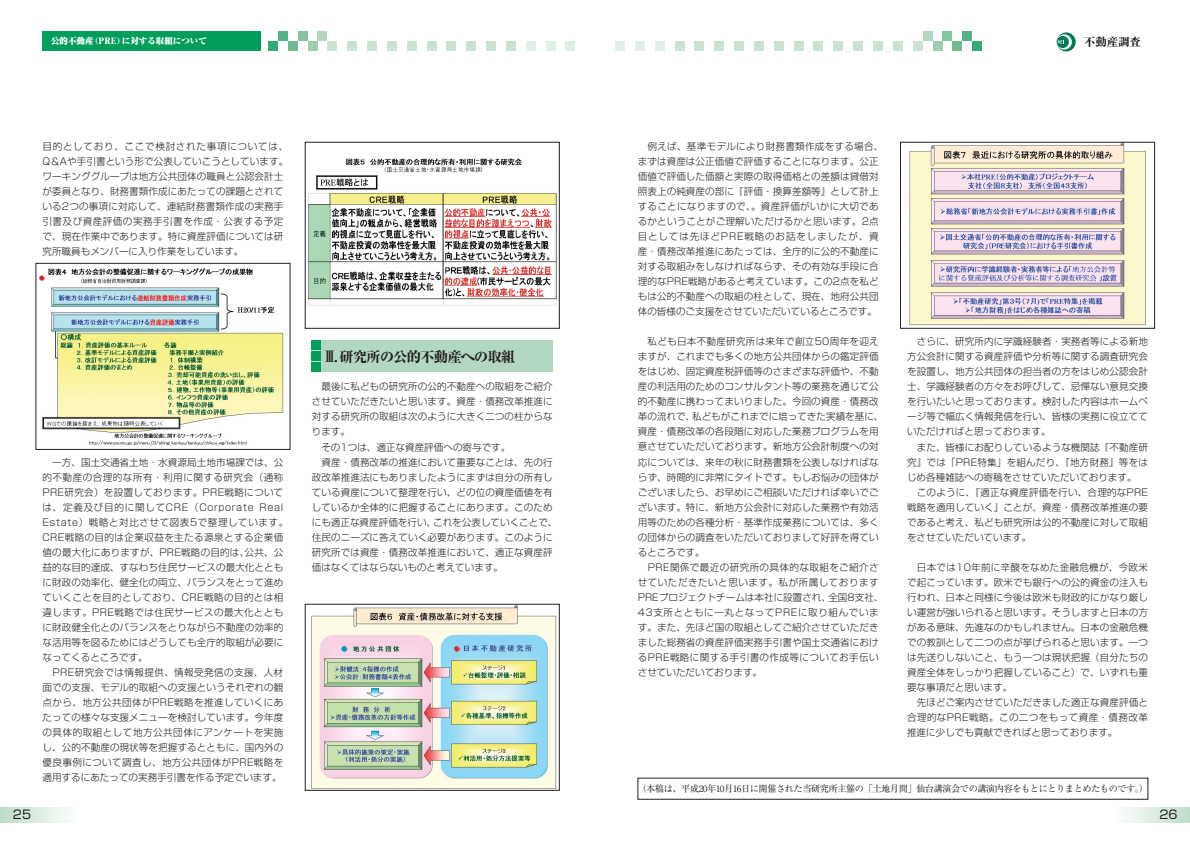
<style>
.page{position:relative;width:1190px;height:841px;background:#fff}
.page>*{position:absolute;margin:0;border:0;box-sizing:border-box;transform-origin:0 0}
.t1{font:800 14.2px "Ryumin";letter-spacing:-.05em;color:#231f20}
.t2{font:12px "Shin Go";color:#231f20}
.t3{font:800 11.3px "Ryumin";color:#231f20}
.t4{font:300 9.6px/15px "Shin Go";letter-spacing:.005em;color:#231f20;text-align:justify}
.t5{font:300 9.6px/15px "Shin Go";letter-spacing:.03em;color:#231f20}
.t6{font:300 9.6px/15px "Shin Go";letter-spacing:.04em;color:#231f20}
.t7{font:9.2px "Ryumin";letter-spacing:-.05em;color:#231f20}
.t8{font:900 8.5px "Ryumin";color:#fff}
</style>
<div class="page">
<svg style="left:1126px;top:808px;width:64px;height:14px"></svg>
<svg style="left:0;top:808px;width:66px;height:14px"></svg>
<img style="left:40px;top:268px;width:244px;height:178px">
<div style="left:35px;top:263px;width:256px;height:187px;border:1px solid #231f20"></div>
<img style="left:308px;top:158px;width:249px;height:148px">
<div style="left:305px;top:142px;width:255px;height:187px;border:1px solid #231f20"></div>
<img style="left:311px;top:606px;width:246px;height:183px">
<div style="left:305px;top:604px;width:255px;height:187px;border:1px solid #231f20"></div>
<img style="left:909px;top:144px;width:237px;height:182px">
<div style="left:900px;top:142px;width:255px;height:187px;border:1px solid #231f20"></div>
<div style="left:312px;top:340px;width:241px;height:31px;background:#b3d8c2"></div>
<div style="left:312px;top:340px;width:9px;height:9px;background:#009d5b"></div>
<div style="left:312px;top:351px;width:9px;height:9px;background:#009d5b"></div>
<div style="left:312px;top:362px;width:9px;height:9px;background:#009d5b"></div>
<div style="left:43px;top:31px;width:218px;height:20px;background:#009d5b"></div>
<div style="left:347px;top:41px;width:10px;height:10px;background:#cbe3d3"></div>
<svg style="left:1057px;top:32px;width:19px;height:19px"></svg>
<svg style="left:1057px;top:34px;width:15px;height:16px"></svg>
<div style="left:1057px;top:36px;width:12px;height:12px;background:#007959;border-radius:50%"></div>
<svg style="left:1058px;top:41px;width:6px;height:3px"></svg>
<div style="left:268px;top:41px;width:10px;height:10px;background:#34ab77"></div>
<div style="left:278px;top:31px;width:10px;height:10px;background:#54b384"></div>
<div style="left:288px;top:41px;width:10px;height:10px;background:#70bb92"></div>
<div style="left:298px;top:31px;width:10px;height:10px;background:#86c4a1"></div>
<div style="left:308px;top:41px;width:9px;height:10px;background:#9dceb1"></div>
<div style="left:317px;top:31px;width:10px;height:10px;background:#b3d8c2"></div>
<div style="left:327px;top:41px;width:10px;height:10px;background:#cbe3d3"></div>
<div style="left:893px;top:41px;width:10px;height:10px;background:#cbe3d3"></div>
<div style="left:913px;top:41px;width:10px;height:10px;background:#cbe3d3"></div>
<div style="left:923px;top:31px;width:10px;height:10px;background:#b3d8c2"></div>
<div style="left:933px;top:41px;width:10px;height:10px;background:#9dceb1"></div>
<div style="left:943px;top:31px;width:9px;height:10px;background:#86c4a1"></div>
<div style="left:952px;top:41px;width:10px;height:10px;background:#70bb92"></div>
<div style="left:962px;top:31px;width:10px;height:10px;background:#54b384"></div>
<div style="left:972px;top:41px;width:10px;height:10px;background:#34ab77"></div>
<div style="left:367px;top:41px;width:10px;height:10px;background:#cbe3d3"></div>
<div style="left:387px;top:41px;width:10px;height:10px;background:#cbe3d3"></div>
<div style="left:407px;top:41px;width:10px;height:10px;background:#cbe3d3"></div>
<div style="left:427px;top:41px;width:10px;height:10px;background:#cbe3d3"></div>
<div style="left:446px;top:41px;width:10px;height:10px;background:#cbe3d3"></div>
<div style="left:466px;top:41px;width:10px;height:10px;background:#cbe3d3"></div>
<div style="left:486px;top:41px;width:10px;height:10px;background:#cbe3d3"></div>
<div style="left:506px;top:41px;width:10px;height:10px;background:#cbe3d3"></div>
<div style="left:526px;top:41px;width:10px;height:10px;background:#e2efe7"></div>
<div style="left:546px;top:41px;width:10px;height:10px;background:#e2efe7"></div>
<div style="left:566px;top:41px;width:9px;height:10px;background:#e2efe7"></div>
<div style="left:873px;top:41px;width:10px;height:10px;background:#cbe3d3"></div>
<div style="left:853px;top:41px;width:10px;height:10px;background:#cbe3d3"></div>
<div style="left:833px;top:41px;width:10px;height:10px;background:#cbe3d3"></div>
<div style="left:814px;top:41px;width:9px;height:10px;background:#cbe3d3"></div>
<div style="left:794px;top:41px;width:10px;height:10px;background:#cbe3d3"></div>
<div style="left:774px;top:41px;width:10px;height:10px;background:#cbe3d3"></div>
<div style="left:754px;top:41px;width:10px;height:10px;background:#cbe3d3"></div>
<div style="left:734px;top:41px;width:10px;height:10px;background:#cbe3d3"></div>
<div style="left:714px;top:41px;width:10px;height:10px;background:#cbe3d3"></div>
<div style="left:694px;top:41px;width:10px;height:10px;background:#cbe3d3"></div>
<div style="left:675px;top:41px;width:10px;height:10px;background:#cbe3d3"></div>
<div style="left:655px;top:41px;width:10px;height:10px;background:#e2efe7"></div>
<div style="left:635px;top:41px;width:10px;height:10px;background:#e2efe7"></div>
<div style="left:615px;top:41px;width:10px;height:10px;background:#e2efe7"></div>
<p class="t8" style="left:51px;top:38px;width:157px">公的不動産（PRE）に対する取組について</p>
<p class="t3" style="left:1084px;top:38px;width:58px">不動産調査</p>
<p class="t4" style="left:43px;top:140px;width:247px;text-align:left">目的としており、ここで検討された事項については、<br>Q＆Aや手引書という形で公表していこうとしています。ワーキンググループは地方公共団体の職員と公認会計士が委員となり、財務書類作成にあたっての課題とされている2つの事項に対応して、連結財務書類作成の実務手引書及び資産評価の実務手引書を作成・公表する予定で、現在作業中であります。特に資産評価については研究所職員もメンバーに入り作業をしています。</p>
<p class="t5" style="left:43px;top:456px;width:247px;text-indent:10px">一方、国土交通省土地・水資源局土地市場課では、公的不動産の合理的な所有・利用に関する研究会（通称<br>PRE研究会）を設置しております。PRE戦略については、定義及び目的に関してCRE（Corporate Real<br>Estate）戦略と対比させて図表5で整理しています。<br>CRE戦略の目的は企業収益を主たる源泉とする企業価値の最大化にありますが、PRE戦略の目的は､公共、公益的な目的達成、すなわち住民サービスの最大化とともに財政の効率化、健全化の両立、バランスをとって進めていくことを目的としており、CRE戦略の目的とは相違します。PRE戦略では住民サービスの最大化とともに財政健全化とのバランスをとりながら不動産の効率的な活用等を図るためにはどうしても全庁的取組が必要になってくるところです。</p>
<p class="t4" style="left:43px;top:666px;width:242px;text-indent:10px">PRE研究会では情報提供、情報受発信の支援、人材面での支援、モデル的取組への支援というそれぞれの観点から、地方公共団体がPRE戦略を推進していくにあたっての様々な支援メニューを検討しています。今年度の具体的取組として地方公共団体にアンケートを実施し、公的不動産の現状等を把握するとともに、国内外の優良事例について調査し、地方公共団体がPRE戦略を適用するにあたっての実務手引書を作る予定でいます。</p>
<h1 class="t1" style="left:323px;top:352px;width:194px">✓. 研究所の公的不動産への取組</h1>
<p class="t4" style="left:321px;top:381px;width:233px">最後に私どもの研究所の公的不動産への取組をご紹介</p>
<p class="t4" style="left:312px;top:396px;width:242px">させていただきたいと思います。資産・債務改革推進に</p>
<p class="t4" style="left:312px;top:411px;width:242px">対する研究所の取組は次のように大きく二つの柱からな</p>
<p class="t4" style="left:312px;top:426px;width:40px">ります。</p>
<p class="t4" style="left:321px;top:441px;width:191px">その1つは、適正な資産評価への寄与です。</p>
<p class="t4" style="left:321px;top:456px;width:233px">資産・債務改革の推進において重要なことは、先の行</p>
<p class="t4" style="left:312px;top:471px;width:242px">政改革推進法にもありましたようにまずは自分の所有し</p>
<p class="t4" style="left:312px;top:486px;width:242px">ている資産について整理を行い、どの位の資産価値を有</p>
<p class="t4" style="left:312px;top:501px;width:242px">しているか全体的に把握することにあります。このため</p>
<p class="t4" style="left:312px;top:516px;width:247px">にも適正な資産評価を行い、これを公表していくことで、</p>
<p class="t4" style="left:312px;top:531px;width:242px">住民のニーズに答えていく必要があります。このように</p>
<p class="t4" style="left:312px;top:546px;width:242px">研究所では資産・債務改革推進において、適正な資産評</p>
<p class="t4" style="left:312px;top:561px;width:193px">価はなくてはならないものと考えています。</p>
<p class="t4" style="left:638px;top:140px;width:247px;text-align:left;text-indent:10px">例えば、基準モデルにより財務書類作成をする場合、まずは資産は公正価値で評価することになります。公正価値で評価した価額と実際の取得価格との差額は貸借対照表上の純資産の部に『評価・換算差額等』として計上することになりますので、。資産評価がいかに大切であるかということがご理解いただけるかと思います。2点目としては先ほどPRE戦略のお話をしましたが、資産・債務改革推進にあたっては、全庁的に公的不動産に対する取組みをしなければならず、その有効な手段に合理的なPRE戦略があると考えています。この2点を私どもは公的不動産への取組の柱として、現在、地府公共団体の皆様のご支援をさせていただいているところです。</p>
<p class="t4" style="left:638px;top:336px;width:247px;text-align:left;text-indent:10px">私ども日本不動産研究所は来年で創立50周年を迎えますが、これまでも多くの地方公共団体からの鑑定評価をはじめ、固定資産税評価等のさまざまな評価や、不動産の利活用のためのコンサルタント等の業務を通じて公的不動産に携わってまいりました。今回の資産・債務改革の流れで、私どもがこれまでに培ってきた実績を基に、資産・債務改革の各段階に対応した業務プログラムを用意させていただいております。新地方公会計制度への対応については、来年の秋に財務書類を公表しなければならず、時間的に非常にタイトです。もしお悩みの団体がございましたら、お早めにご相談いただければ幸いでございます。特に、新地方公会計に対応した業務や有効活用等のための各種分析・基準作成業務については、多くの団体からの調査をいただいておりまして好評を得ているところです。</p>
<p class="t6" style="left:638px;top:561px;width:247px;text-indent:10px">PRE関係で最近の研究所の具体的な取組をご紹介させていただきたいと思います。私が所属しております<br>PREプロジェクトチームは本社に設置され、全国8支社、<br>43支所とともに一丸となってPREに取り組んでいます。また、先ほど国の取組としてご紹介させていただきました総務省の資産評価実務手引書や国土交通省におけるPRE戦略に関する手引書の作成等についてお手伝いさせていただいております。</p>
<p class="t4" style="left:907px;top:336px;width:242px;text-indent:10px">さらに、研究所内に学識経験者・実務者等による新地方公会計に関する資産評価や分析等に関する調査研究会を設置し、地方公共団体の担当者の方をはじめ公認会計士、学識経験者の方々をお呼びして、忌憚ない意見交換を行いたいと思っております。検討した内容はホームページ等で幅広く情報発信を行い、皆様の実務に役立てていただければと思っております。</p>
<p class="t4" style="left:907px;top:441px;width:242px;text-indent:10px">また、皆様にお配りしているような機関誌『不動産研究』では「PRE特集」を組んだり、『地方財務』等をはじめ各種雑誌への寄稿をさせていただいております。</p>
<p class="t4" style="left:907px;top:486px;width:242px;text-indent:10px">このように、『適正な資産評価を行い、合理的なPRE戦略を適用していく』ことが、資産・債務改革推進の要であると考え、私ども研究所は公的不動産に対して取組をさせていただいています。</p>
<p class="t4" style="left:907px;top:561px;width:242px;text-indent:10px">日本では10年前に辛酸をなめた金融危機が、今欧米で起こっています。欧米でも銀行への公的資金の注入も行われ、日本と同様に今後は欧米も財政的にかなり厳しい運営が強いられると思います。そうしますと日本の方がある意味、先進なのかもしれません。日本の金融危機での教訓として二つの点が挙げられると思います。一つは先送りしないこと、もう一つは現状把握（自分たちの資産全体をしっかり把握していること）で、いずれも重要な事項だと思います。</p>
<p class="t4" style="left:907px;top:696px;width:242px;text-indent:10px">先ほどご案内させていただきました適正な資産評価と合理的なPRE戦略。この二つをもって資産・債務改革推進に少しでも貢献できればと思っております。</p>
<p class="t7" style="left:637px;top:785px;width:512px">（本稿は、平成20年10月16日に開催された当研究所主催の「土地月間」仙台講演会での講演内容をもとにとりまとめたものです。）</p>
<p class="t2" style="left:13px;top:810px;width:20px">25</p>
<p class="t2" style="left:1159px;top:810px;width:20px">26</p>
</div>
